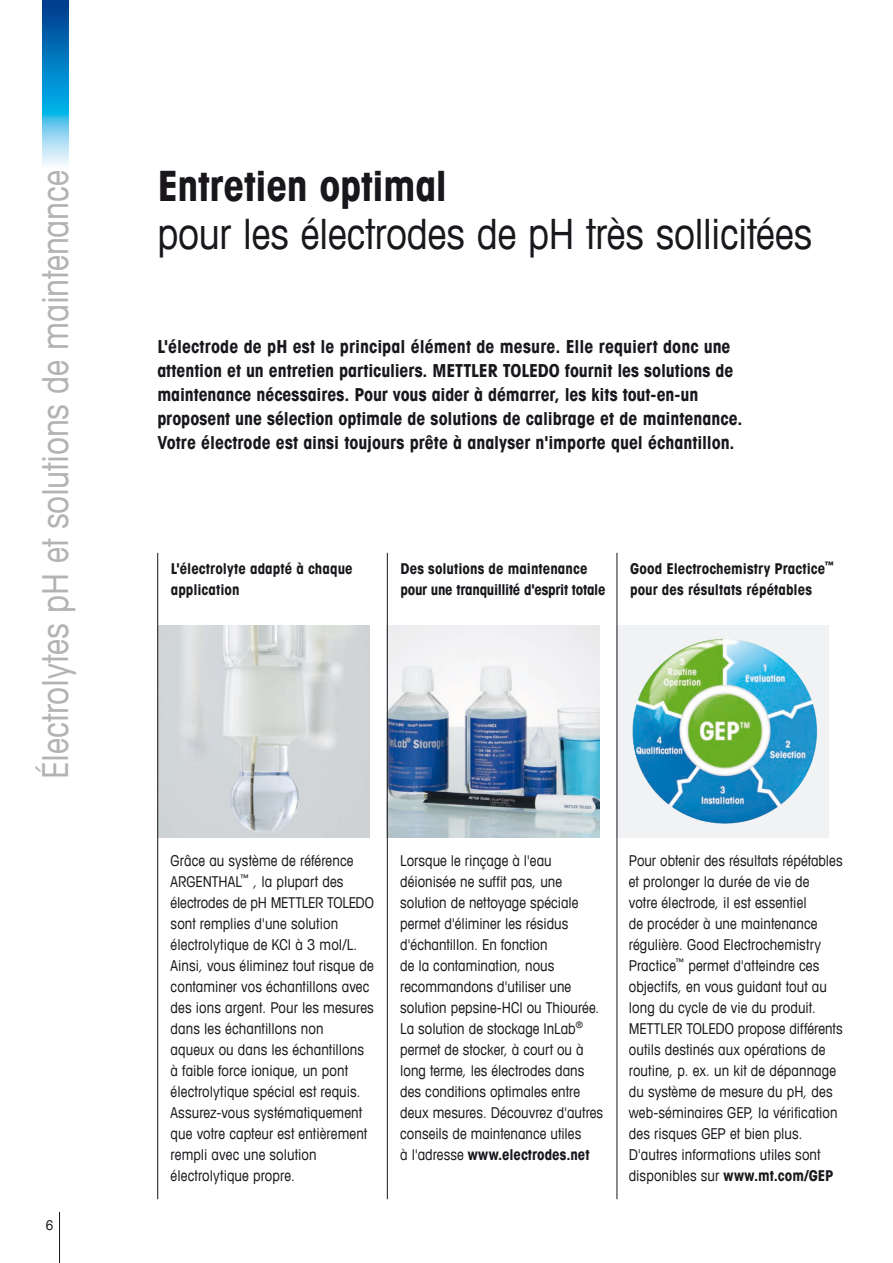
<style>
.page{position:relative;width:893px;height:1263px;background:#fff}
.page>*{position:absolute;margin:0;border:0;box-sizing:border-box;transform-origin:0 0}
._2_Title_Book_28_32{font:condensed 42px "Avant Garde Com";letter-spacing:-.005em;color:#1a171c}
._2_Title_Book_28_32-2{font:700 condensed 42px "Avant Garde Com";letter-spacing:-.01em;color:#1a171c}
.t1{font:condensed 36px "Avant Garde Com";letter-spacing:-.005em;color:#b1b3b4}
._10_Lead_with_bullet{font:700 condensed 18px/24px "Avant Garde Com";color:#1a171c}
._12_Running_Text_Boo{font:condensed 15px/21px "Avant Garde Com";letter-spacing:.005em;color:#1a171c}
._12_Running_Text_Boo-2{font:700 condensed 15px/21px "Avant Garde Com";letter-spacing:.005em;color:#1a171c}
.t2{font:condensed 13.5px "Avant Garde Com";color:#1a171c}
.s1{font-weight:700}
</style>
<div class="page">
<hr style="left:59px;top:1212px;width:1px;height:51px;background:#1a171c">
<img style="left:43px;top:0;width:25px;height:166px">
<img style="left:388px;top:625px;width:212px;height:213px">
<div style="left:617px;top:625px;width:212px;height:213px;background:#f0f2f4"></div>
<img style="left:632px;top:638px;width:185px;height:186px">
<img style="left:158px;top:625px;width:212px;height:213px">
<hr style="left:157px;top:553px;width:1px;height:646px;background:#1a171c">
<hr style="left:387px;top:553px;width:1px;height:646px;background:#1a171c">
<hr style="left:617px;top:553px;width:1px;height:646px;background:#1a171c">
<p class="t1" style="left:33px;top:779px;width:610px;rotate:-90deg">Électrolytes pH et solutions de maintenance</p>
<p class="t2" style="left:46px;top:1217px;width:9px">6</p>
<p class="_2_Title_Book_28_32-2" style="left:157px;top:158px;width:291px">Entretien optimal</p>
<p class="_2_Title_Book_28_32" style="left:157px;top:207px;width:657px">pour les électrodes de pH très sollicitées</p>
<p class="_10_Lead_with_bullet" style="left:157px;top:334px;width:587px">L'électrode de pH est le principal élément de mesure. Elle requiert donc une attention et un entretien particuliers. METTLER TOLEDO fournit les solutions de maintenance nécessaires. Pour vous aider à démarrer, les kits tout-en-un proposent une sélection optimale de solutions de calibrage et de maintenance.<br>Votre électrode est ainsi toujours prête à analyser n'importe quel échantillon.</p>
<p class="_12_Running_Text_Boo-2" style="left:171px;top:558px;width:183px">L'électrolyte adapté à chaque application</p>
<p class="_12_Running_Text_Boo-2" style="left:400px;top:558px;width:207px">Des solutions de maintenance pour une tranquillité d'esprit totale</p>
<p class="_12_Running_Text_Boo-2" style="left:630px;top:558px;width:205px">Good Electrochemistry Practice<sup>™ </sup>pour des résultats répétables</p>
<p class="_12_Running_Text_Boo" style="left:171px;top:849px;width:205px">Grâce au système de référence<br>ARGENTHAL<sup>™</sup> , la plupart des électrodes de pH METTLER TOLEDO sont remplies d'une solution électrolytique de KCl à 3 mol/L.<br>Ainsi, vous éliminez tout risque de contaminer vos échantillons avec des ions argent. Pour les mesures dans les échantillons non<br>aqueux ou dans les échantillons à faible force ionique, un pont électrolytique spécial est requis.<br>Assurez-vous systématiquement que votre capteur est entièrement rempli avec une solution électrolytique propre.</p>
<p class="_12_Running_Text_Boo" style="left:400px;top:849px;width:205px">Lorsque le rinçage à l'eau déionisée ne suffit pas, une solution de nettoyage spéciale permet d'éliminer les résidus d'échantillon. En fonction<br>de la contamination, nous recommandons d'utiliser une solution pepsine-HCl ou Thiourée.<br>La solution de stockage InLab<sup>® </sup>permet de stocker, à court ou à long terme, les électrodes dans des conditions optimales entre deux mesures. Découvrez d'autres conseils de maintenance utiles<br>à l'adresse <span class="s1">www.electrodes.net</span></p>
<p class="_12_Running_Text_Boo" style="left:629px;top:849px;width:215px">Pour obtenir des résultats répétables et prolonger la durée de vie de<br>votre électrode, il est essentiel<br>de procéder à une maintenance régulière. Good Electrochemistry Practice<sup>™</sup> permet d'atteindre ces objectifs, en vous guidant tout au long du cycle de vie du produit.<br>METTLER TOLEDO propose différents outils destinés aux opérations de routine, p. ex. un kit de dépannage du système de mesure du pH, des web-séminaires GEP, la vérification des risques GEP et bien plus.<br>D'autres informations utiles sont disponibles sur <span class="s1">www.mt.com/GEP</span></p>
</div>
